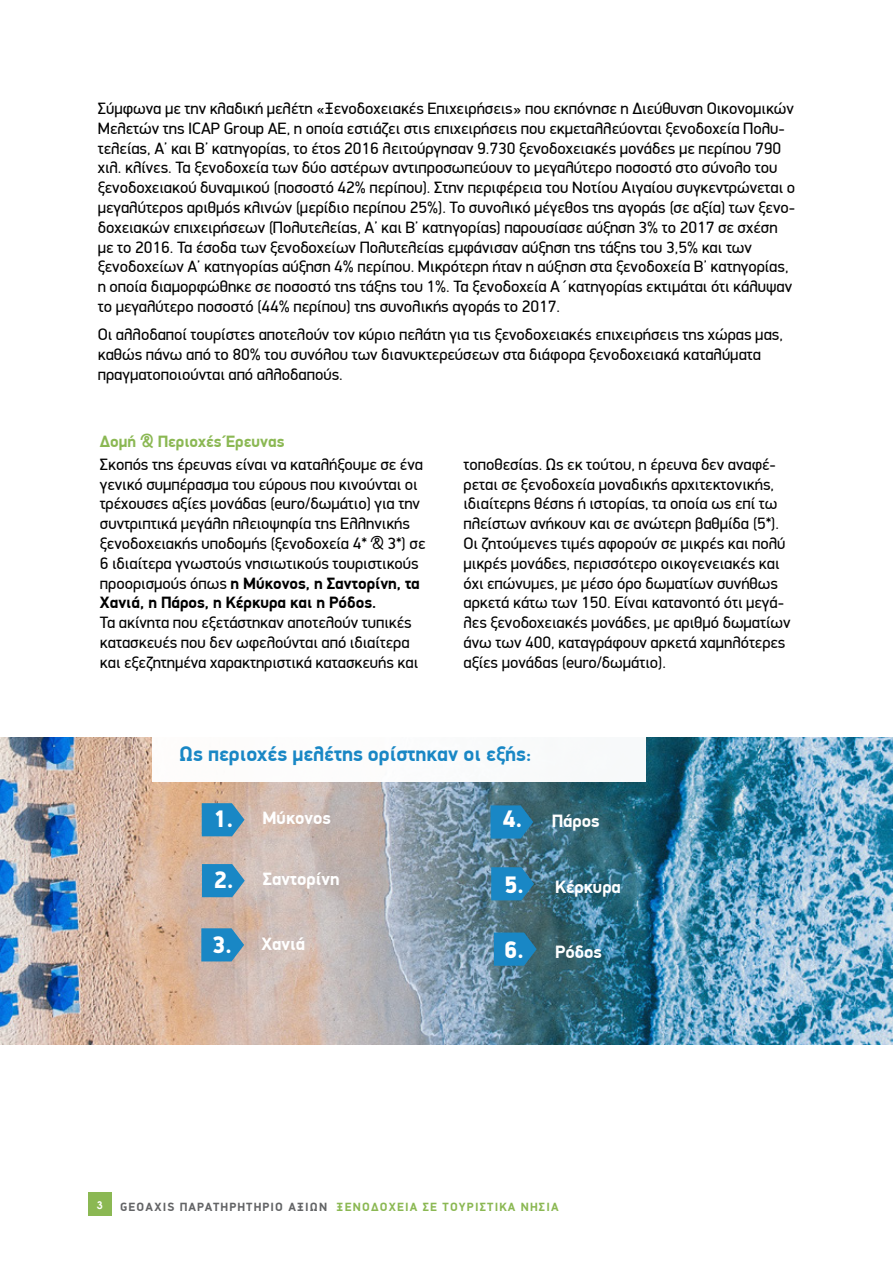
<style>
.page{position:relative;width:893px;height:1263px;background:#fff}
.page>*{position:absolute;margin:0;border:0;box-sizing:border-box;transform-origin:0 0}
.t1{font:700 21px "PF Din Display";color:#1987c5}
.t2{font:700 18px "PF Din Display";color:#fff}
.t3{font:16.5px/19.8px "PF Din Display";color:#000}
.t4{font:700 16.5px "PF Din Display";color:#8bb853}
.t5{font:700 12px "PF Din Display";letter-spacing:.1em;color:#8bb853}
.t6{font:700 10.5px "Mg Avant GUC Pol";color:#fff}
.s1{font-weight:700}
.s2{font-weight:900;font-size:24px}
.s3{color:#636466}
</style>
<div class="page">
<img style="left:0;top:738px;width:893px;height:306px">
<div style="left:88px;top:1193px;width:23px;height:23px;background:#8bb853"></div>
<svg style="left:494px;top:932px;width:43px;height:34px"></svg>
<svg style="left:491px;top:867px;width:43px;height:33px"></svg>
<svg style="left:490px;top:805px;width:43px;height:33px"></svg>
<svg style="left:202px;top:803px;width:43px;height:33px"></svg>
<svg style="left:201px;top:928px;width:43px;height:33px"></svg>
<svg style="left:202px;top:864px;width:43px;height:33px"></svg>
<div style="left:153px;top:730px;width:493px;height:52px;background:#fff"></div>
<p class="t3" style="left:98px;top:98px;width:699px">Σύμφωνα με την κλαδική μελέτη «Ξενοδοχειακές Επιχειρήσεις» που εκπόνησε η Διεύθυνση Οικονομικών Μελετών της ICAP Group ΑΕ, η οποία εστιάζει στις επιχειρήσεις που εκμεταλλεύονται ξενοδοχεία Πολυ&shy;τελείας, Α’ και Β’ κατηγορίας, το έτος 2016 λειτούργησαν 9.730 ξενοδοχειακές μονάδες με περίπου 790 χιλ. κλίνες. Τα ξενοδοχεία των δύο αστέρων αντιπροσωπεύουν το μεγαλύτερο ποσοστό στο σύνολο του ξενοδοχειακού δυναμικού (ποσοστό 42% περίπου). Στην περιφέρεια του Νοτίου Αιγαίου συγκεντρώνεται ο μεγαλύτερος αριθμός κλινών (μερίδιο περίπου 25%). Το συνολικό μέγεθος της αγοράς (σε αξία) των ξενο&shy;δοχειακών επιχειρήσεων (Πολυτελείας, Α’ και Β’ κατηγορίας) παρουσίασε αύξηση 3% το 2017 σε σχέση με το 2016. Τα έσοδα των ξενοδοχείων Πολυτελείας εμφάνισαν αύξηση της τάξης του 3,5% και των ξενοδοχείων Α’ κατηγορίας αύξηση 4% περίπου. Μικρότερη ήταν η αύξηση στα ξενοδοχεία Β’ κατηγορίας, η οποία διαμορφώθηκε σε ποσοστό της τάξης του 1%. Τα ξενοδοχεία Α΄κατηγορίας εκτιμάται ότι κάλυψαν το μεγαλύτερο ποσοστό (44% περίπου) της συνολικής αγοράς το 2017.</p>
<p class="t3" style="left:98px;top:325px;width:687px">Οι αλλοδαποί τουρίστες αποτελούν τον κύριο πελάτη για τις ξενοδοχειακές επιχειρήσεις της χώρας μας, καθώς πάνω από το 80% του συνόλου των διανυκτερεύσεων στα διάφορα ξενοδοχειακά καταλύματα πραγματοποιούνται από αλλοδαπούς.</p>
<p class="t4" style="left:100px;top:431px;width:186px">Δομή &amp; Περιοχές Έρευνας</p>
<p class="t3" style="left:100px;top:454px;width:327px">Σκοπός της έρευνας είναι να καταλήξουμε σε ένα γενικό συμπέρασμα του εύρους που κινούνται οι τρέχουσες αξίες μονάδας (euro/δωμάτιο) για την συντριπτικά μεγάλη πλειοψηφία της Ελληνικής ξενοδοχειακής υποδομής (ξενοδοχεία 4* &amp; 3*) σε 6 ιδιαίτερα γνωστούς νησιωτικούς τουριστικούς προορισμούς όπως <span class="s1">η Μύκονος, η Σαντορίνη, τα Χανιά, η Πάρος, η Κέρκυρα και η Ρόδος.</span></p>
<p class="t3" style="left:100px;top:613px;width:320px">Τα ακίνητα που εξετάστηκαν αποτελούν τυπικές κατασκευές που δεν ωφελούνται από ιδιαίτερα και εξεζητημένα χαρακτηριστικά κατασκευής και</p>
<p class="t3" style="left:463px;top:454px;width:329px">τοποθεσίας. Ως εκ τούτου, η έρευνα δεν αναφέ&shy;ρεται σε ξενοδοχεία μοναδικής αρχιτεκτονικής, ιδιαίτερης θέσης ή ιστορίας, τα οποία ως επί τω πλείστων ανήκουν και σε ανώτερη βαθμίδα (5*).<br>Οι ζητούμενες τιμές αφορούν σε μικρές και πολύ μικρές μονάδες, περισσότερο οικογενειακές και όχι επώνυμες, με μέσο όρο δωματίων συνήθως αρκετά κάτω των 150. Είναι κατανοητό ότι μεγά&shy;λες ξενοδοχειακές μονάδες, με αριθμό δωματίων άνω των 400, καταγράφουν αρκετά χαμηλότερες αξίες μονάδας (euro/δωμάτιο).</p>
<p class="t1" style="left:179px;top:741px;width:354px">Ως περιοχές μελέτης ορίστηκαν οι εξής:</p>
<p class="t2" style="left:213px;top:806px;width:119px"><span class="s2">1.</span> Mύκονος</p>
<p class="t2" style="left:503px;top:810px;width:98px"><span class="s2">4.</span> Πάρος</p>
<p class="t2" style="left:214px;top:868px;width:127px"><span class="s2">2.</span> Σαντορίνη</p>
<p class="t2" style="left:212px;top:932px;width:94px"><span class="s2">3.</span> Χανιά</p>
<p class="t2" style="left:504px;top:876px;width:118px"><span class="s2">5.</span> Κέρκυρα</p>
<p class="t2" style="left:504px;top:940px;width:99px"><span class="s2">6.</span> Ρόδος</p>
<p class="t6" style="left:97px;top:1199px;width:8px">3</p>
<p class="t5" style="left:120px;top:1199px;width:433px"><span class="s3">GEOAXIS ΠΑΡΑΤΗΡΗΤΗΡΙ Ο ΑΞΙ ΩΝ</span> ΞΕΝΟΔΟΧΕΊΑ ΣΕ ΤΟΥΡΙΣΤΙ ΚΆ ΝΗΣΙΆ</p>
</div>
